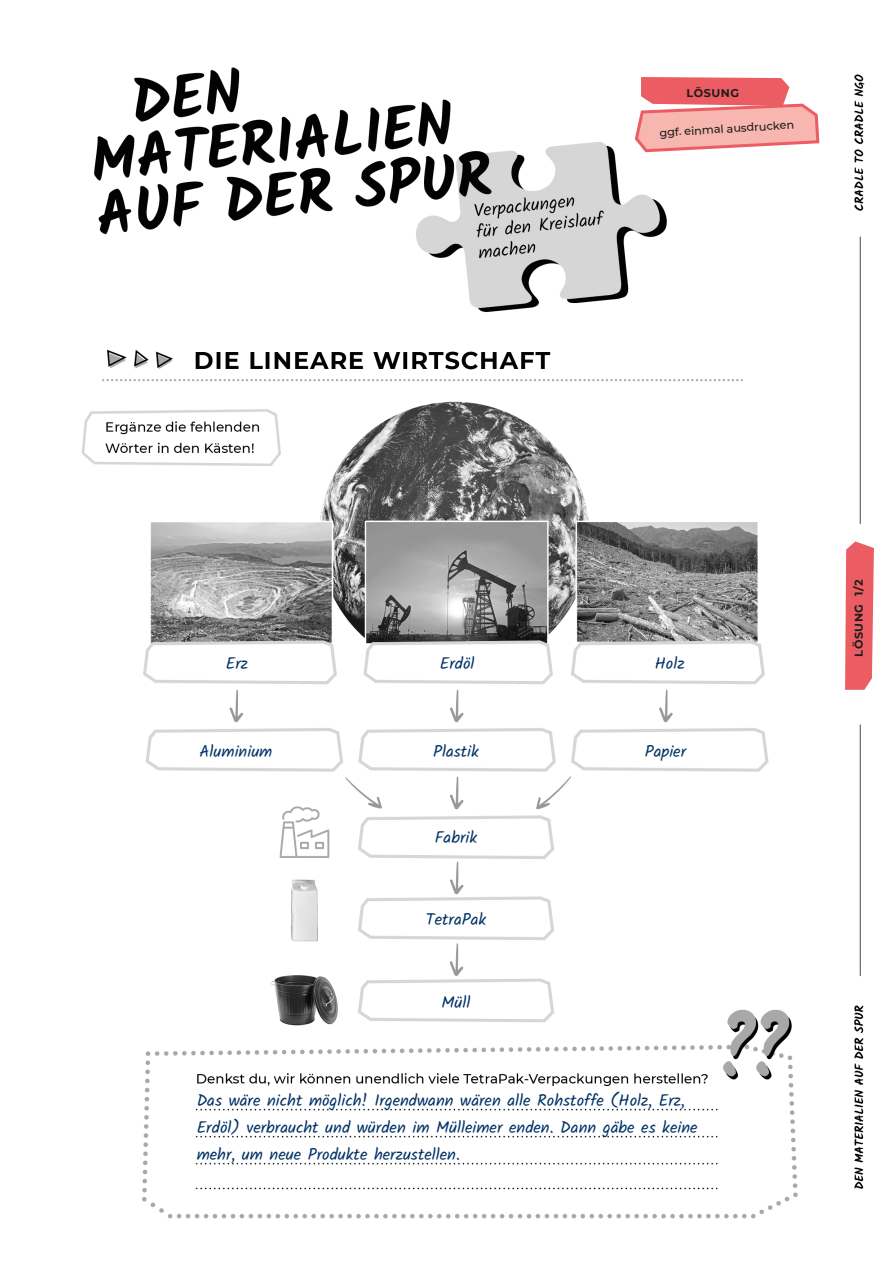
<style>
.page{position:relative;width:893px;height:1263px;background:#fff}
.page>*{position:absolute;margin:0;border:0;box-sizing:border-box;transform-origin:0 0}
.Lösung{font:16.5px/27px "Kalam";color:#003266}
.Grundformat_Fließtexte{font:500 11.25px "Montserrat";color:#1d1d1b}
.Titel_Arbeitsblatt{font:700 11.25px "Montserrat";letter-spacing:.05em;color:#1d1d1b}
</style>
<div class="page">
<img style="left:81px;top:67px;width:784px;height:1152px">
<svg style="left:844px;top:540px;width:30px;height:151px;background:#ed7378"></svg>
<svg style="left:633px;top:76px;width:188px;height:78px"></svg>
<p class="Titel_Arbeitsblatt" style="left:686px;top:85px;width:54px">LÖSUNG</p>
<p class="Grundformat_Fließtexte" style="left:659px;top:125px;width:136px;rotate:-4deg">ggf. einmal ausdrucken</p>
<p class="Lösung" style="left:226px;top:651px;width:24px">Erz</p>
<p class="Lösung" style="left:200px;top:738px;width:74px">Aluminium</p>
<p class="Lösung" style="left:440px;top:651px;width:36px">Erdöl</p>
<p class="Lösung" style="left:433px;top:738px;width:47px">Plastik</p>
<p class="Lösung" style="left:435px;top:825px;width:44px">Fabrik</p>
<p class="Lösung" style="left:426px;top:906px;width:62px">TetraPak</p>
<p class="Lösung" style="left:442px;top:989px;width:31px">Müll</p>
<p class="Lösung" style="left:655px;top:651px;width:31px">Holz</p>
<p class="Lösung" style="left:645px;top:738px;width:43px">Papier</p>
<p class="Lösung" style="left:197px;top:1088px;width:502px">Das wäre nicht möglich! Irgendwann wären alle Rohstoffe (Holz, Erz,<br>Erdöl) verbraucht und würden im Mülleimer enden. Dann gäbe es keine mehr, um neue Produkte herzustellen.</p>
<p class="Titel_Arbeitsblatt" style="left:851px;top:657px;width:79px;rotate:-90deg">LÖSUNG 1/2</p>
</div>
